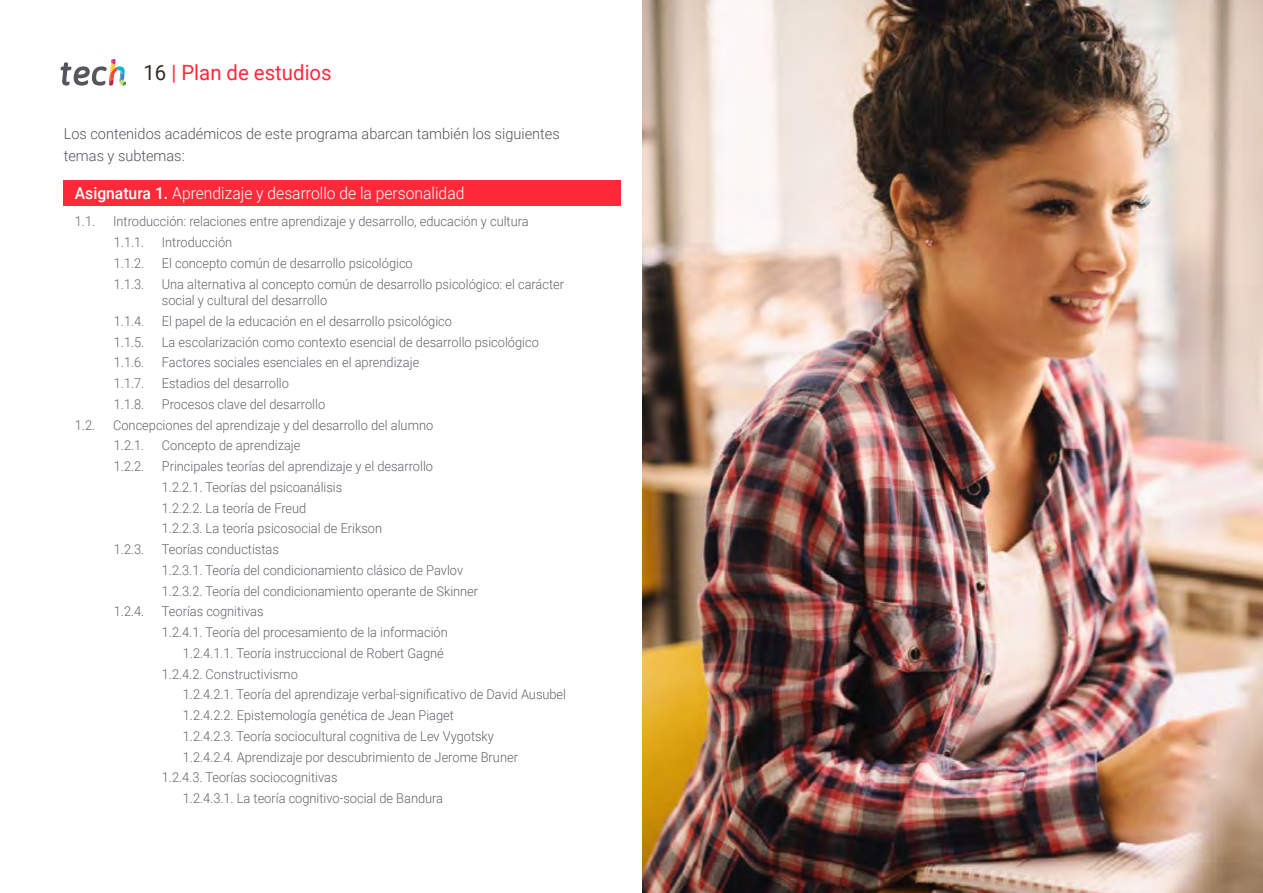
<style>
.page{position:relative;width:1263px;height:893px;background:#fff}
.page>*{position:absolute;margin:0;border:0;box-sizing:border-box;transform-origin:0 0}
.t1{font:21px "Roboto";color:#ff293a}
.t2{font:300 16.5px "Roboto";color:#fff;scale:.95 1}
.t3{font:300 15px/22.5px "Roboto";color:#52555b}
.t4{font:300 13.5px/20.7px "Roboto";color:#61646a;scale:.95 1}
.s1{color:#312e20}
.s2{font-weight:500}
</style>
<div class="page">
<svg style="left:61px;top:59px;width:65px;height:27px"></svg>
<div style="left:64px;top:180px;width:557px;height:25px;background:#ff293a"></div>
<img style="left:642px;top:0;width:621px;height:893px">
<h1 class="t1" style="left:144px;top:57px;width:190px"><span class="s1">16</span> | Plan de estudios</h1>
<p class="t3" style="left:64px;top:122px;width:498px">Los contenidos académicos de este programa abarcan también los siguientes temas y subtemas:</p>
<p class="t2" style="left:75px;top:182px;width:412px"><span class="s2">Asignatura 1.</span> Aprendizaje y desarrollo de la personalidad</p>
<p class="t4" style="left:75px;top:211px;width:23px">1.1.</p>
<p class="t4" style="left:113px;top:211px;width:439px">Introducción: relaciones entre aprendizaje y desarrollo, educación y cultura<br>1.1.1.</p>
<p class="t4" style="left:162px;top:231px;width:76px">Introducción</p>
<p class="t4" style="left:114px;top:252px;width:34px">1.1.2.</p>
<p class="t4" style="left:162px;top:252px;width:266px">El concepto común de desarrollo psicológico</p>
<p class="t4" style="left:114px;top:273px;width:34px">1.1.3.</p>
<p class="t4" style="left:162px;top:275px;width:425px;line-height:16.5px">Una alternativa al concepto común de desarrollo psicológico: el carácter social y cultural del desarrollo</p>
<p class="t4" style="left:114px;top:310px;width:34px">1.1.4.</p>
<p class="t4" style="left:162px;top:310px;width:307px">El papel de la educación en el desarrollo psicológico</p>
<p class="t4" style="left:114px;top:331px;width:34px">1.1.5.</p>
<p class="t4" style="left:162px;top:331px;width:398px">La escolarización como contexto esencial de desarrollo psicológico</p>
<p class="t4" style="left:114px;top:352px;width:34px">1.1.6.</p>
<p class="t4" style="left:162px;top:352px;width:272px">Factores sociales esenciales en el aprendizaje</p>
<p class="t4" style="left:114px;top:372px;width:34px">1.1.7.</p>
<p class="t4" style="left:162px;top:372px;width:135px">Estadios del desarrollo</p>
<p class="t4" style="left:114px;top:393px;width:34px">1.1.8.</p>
<p class="t4" style="left:162px;top:393px;width:173px">Procesos clave del desarrollo</p>
<p class="t4" style="left:75px;top:414px;width:23px">1.2.</p>
<p class="t4" style="left:113px;top:414px;width:338px">Concepciones del aprendizaje y del desarrollo del alumno<br>1.2.1.</p>
<p class="t4" style="left:162px;top:435px;width:147px">Concepto de aprendizaje</p>
<p class="t4" style="left:114px;top:455px;width:34px">1.2.2.</p>
<p class="t4" style="left:162px;top:455px;width:287px">Principales teorías del aprendizaje y el desarrollo 1.2.2.1. Teorías del psicoanálisis<br>1.2.2.2. La teoría de Freud<br>1.2.2.3. La teoría psicosocial de Erikson</p>
<p class="t4" style="left:114px;top:538px;width:34px">1.2.3.</p>
<p class="t4" style="left:162px;top:538px;width:334px">Teorías conductistas<br>1.2.3.1. Teoría del condicionamiento clásico de Pavlov<br>1.2.3.2. Teoría del condicionamiento operante de Skinner</p>
<p class="t4" style="left:114px;top:601px;width:34px">1.2.4.</p>
<p class="t4" style="left:162px;top:601px;width:109px">Teorías cognitivas</p>
<p class="t4" style="left:162px;top:621px;width:302px">1.2.4.1. Teoría del procesamiento de la información</p>
<p class="t4" style="left:183px;top:642px;width:276px">1.2.4.1.1. Teoría instruccional de Robert Gagné</p>
<p class="t4" style="left:162px;top:663px;width:145px">1.2.4.2. Constructivismo</p>
<p class="t4" style="left:183px;top:684px;width:405px">1.2.4.2.1. Teoría del aprendizaje verbal-significativo de David Ausubel</p>
<p class="t4" style="left:183px;top:704px;width:287px">1.2.4.2.2. Epistemología genética de Jean Piaget</p>
<p class="t4" style="left:183px;top:725px;width:329px">1.2.4.2.3. Teoría sociocultural cognitiva de Lev Vygotsky</p>
<p class="t4" style="left:183px;top:746px;width:354px">1.2.4.2.4. Aprendizaje por descubrimiento de Jerome Bruner</p>
<p class="t4" style="left:162px;top:767px;width:186px">1.2.4.3. Teorías sociocognitivas</p>
<p class="t4" style="left:183px;top:787px;width:276px">1.2.4.3.1. La teoría cognitivo-social de Bandura</p>
</div>
